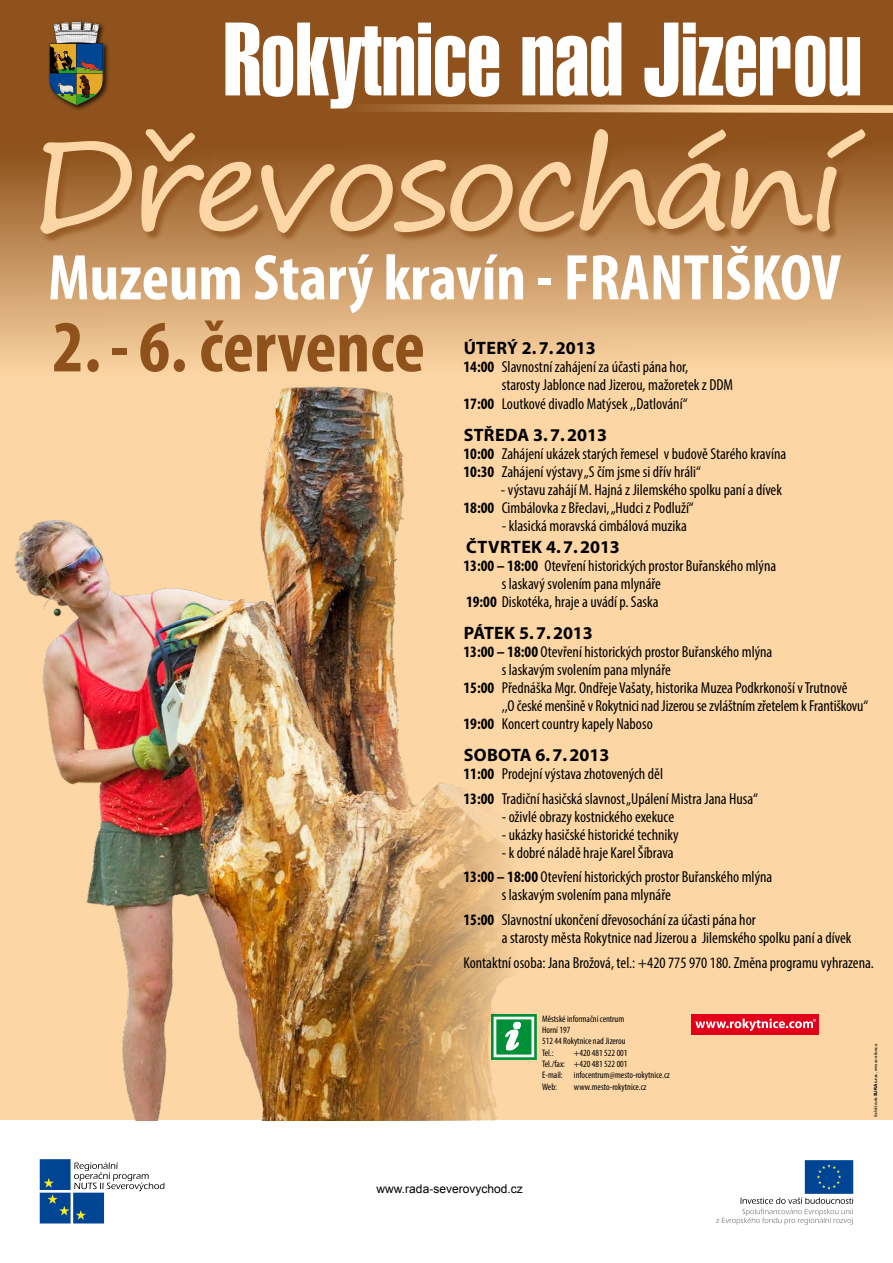
<style>
.page{position:relative;width:893px;height:1263px;background:#fff}
.page>*{position:absolute;margin:0;border:0;box-sizing:border-box;transform-origin:0 0}
.t1{font:122.62px "Segoe Print";letter-spacing:-.05em;color:#fcd6a4;scale:1.1 1}
.t2{font:101.18px "Swiss 911 BTCE Extra Compressed";color:#fff}
.t3{font:700 condensed 73.88px "Myriad Pro";color:#8f521d}
.t4{font:700 condensed 65.18px "Myriad Pro";color:#fff}
.t5{font:700 18px "Myriad Pro";color:#000}
.t6{font:700 18px "Myriad Pro";letter-spacing:.02em;color:#000}
.t7{font:condensed 15.9px/24.4px "Myriad Pro";color:#000}
.t8{font:12px "Arial";color:#000}
.t9{font:condensed 9.45px/11.3px "Myriad Pro";color:#000}
.t10{font:condensed 4.5px "Humanist 521 BTCE";color:#000}
.s1{font-weight:700}
.s2{font-weight:700;font-stretch:normal}
</style>
<div class="page">
<div style="left:527px;top:400px;width:366px;height:720px;background:#fcd6a4"></div>
<svg style="left:40px;top:1159px;width:124px;height:64px"></svg>
<svg style="left:716px;top:1160px;width:137px;height:65px"></svg>
<svg style="left:0;top:0;width:893px;height:400px;background:#b5814d"></svg>
<div style="left:47px;top:20px;width:63px;height:92px;background:#000;opacity:.79"></div>
<img style="left:49px;top:22px;width:54px;height:84px">
<svg style="left:155px;top:103px;width:738px;height:11px;background:#b47e4a"></svg>
<div style="left:41px;top:130px;width:834px;height:114px;background:#8f521d;opacity:.75"></div>
<img style="left:0;top:340px;width:527px;height:781px">
<svg style="left:493px;top:1016px;width:41px;height:41px"></svg>
<div style="left:491px;top:1014px;width:45px;height:45px;border:1px solid #009037"></div>
<svg style="left:494px;top:1017px;width:40px;height:40px"></svg>
<div style="left:691px;top:1014px;width:127px;height:21px;background:#e2001a"></div>
<svg style="left:695px;top:1018px;width:121px;height:13px"></svg>
<h2 class="t2" style="left:223px;top:1px;width:640px">Rokytnice nad Jizerou</h2>
<h1 class="t1" style="left:30px;top:75px;width:744px">Dřevosochání</h1>
<h3 class="t4" style="left:48px;top:237px;width:794px">Muzeum Starý kravín - FRANTIŠKOV</h3>
<h3 class="t3" style="left:52px;top:301px;width:374px">2.- 6. července</h3>
<p class="t5" style="left:464px;top:336px;width:133px">ÚTERÝ 2.7.2013</p>
<p class="t7" style="left:463px;top:354px;width:226px"><span class="s1">14:00</span> Slavnostní zahájení za účasti pána hor,</p>
<p class="t7" style="left:502px;top:372px;width:233px">starosty Jablonce nad Jizerou, mažoretek z DDM</p>
<p class="t7" style="left:463px;top:391px;width:226px"><span class="s1">17:00</span> Loutkové divadlo Matýsek ,,Datlování“</p>
<p class="t5" style="left:464px;top:423px;width:145px">STŘEDA 3.7.2013</p>
<p class="t7" style="left:463px;top:445px;width:324px;line-height:18px"><span class="s1">10:00</span> Zahájení ukázek starých řemesel v budově Starého kravína<br><span class="s1">10:30</span> Zahájení výstavy „S čím jsme si dřív hráli“</p>
<p class="t7" style="left:463px;top:481px;width:320px;line-height:18px;text-indent:37px">- výstavu zahájí M. Hajná z Jilemského spolku paní a dívek<br><span class="s1">18:00</span> Cimbálovka z Břeclavi, „Hudci z Podluží“</p>
<p class="t7" style="left:502px;top:514px;width:187px">- klasická moravská cimbálová muzika</p>
<p class="t6" style="left:466px;top:535px;width:155px">ČTVRTEK 4.7.2013</p>
<p class="t7" style="left:463px;top:553px;width:314px"><span class="s1">13:00 – 18:00</span> Otevření historických prostor Buřanského mlýna</p>
<p class="t7" style="left:502px;top:571px;width:161px">s laskavý svolením pana mlynáře</p>
<p class="t7" style="left:466px;top:589px;width:194px"><span class="s1">19:00</span> Diskotéka, hraje a uvádí p. Saska</p>
<p class="t5" style="left:464px;top:621px;width:131px">PÁTEK 5.7.2013</p>
<p class="t7" style="left:463px;top:639px;width:310px"><span class="s1">13:00 – 18:00</span> Otevření historických prostor Buřanského mlýna</p>
<p class="t7" style="left:502px;top:657px;width:171px">s laskavým svolením pana mlynáře</p>
<p class="t7" style="left:463px;top:675px;width:385px"><span class="s1">15:00</span> Přednáška Mgr. Ondřeje Vašaty, historika Muzea Podkrkonoší v Trutnově</p>
<p class="t7" style="left:502px;top:693px;width:368px">,,O české menšině v Rokytnici nad Jizerou se zvláštním zřetelem k Františkovu“</p>
<p class="t7" style="left:463px;top:711px;width:191px"><span class="s1">19:00</span> Koncert country kapely Naboso</p>
<p class="t5" style="left:464px;top:743px;width:147px">SOBOTA 6.7.2013</p>
<p class="t7" style="left:463px;top:762px;width:296px"><span class="s1">11:00</span> Prodejní výstava zhotovených děl<br><span class="s1">13:00</span> Tradiční hasičská slavnost „Upálení Mistra Jana Husa“</p>
<p class="t7" style="left:502px;top:804px;width:174px">- oživlé obrazy kostnického exekuce</p>
<p class="t7" style="left:502px;top:822px;width:178px">- ukázky hasičské historické techniky</p>
<p class="t7" style="left:463px;top:840px;width:310px;text-indent:38px">- k dobré náladě hraje Karel Šíbrava<br><span class="s1">13:00 – 18:00</span> Otevření historických prostor Buřanského mlýna</p>
<p class="t7" style="left:463px;top:882px;width:294px;text-indent:38px">s laskavým svolením pana mlynáře<br><span class="s1">15:00</span> Slavnostní ukončení dřevosochání za účasti pána hor</p>
<p class="t7" style="left:463px;top:924px;width:412px;line-height:25.4px;text-indent:38px">a starosty města Rokytnice nad Jizerou a Jilemského spolku paní a dívek<br>Kontaktní osoba: Jana Brožová, tel.: +420 775 970 180. Změna programu vyhrazena.</p>
<p class="t9" style="left:542px;top:1013px;width:85px">Městské informační centrum<br>Horní 197<br>512 44 Rokytnice nad Jizerou<br>Tel.:</p>
<p class="t9" style="left:542px;top:1047px;width:129px;text-indent:32px">+420 481 522 001<br>Tel./fax: +420 481 522 001<br>E-mail: infocentrum@mesto-rokytnice.cz<br>Web:</p>
<p class="t9" style="left:574px;top:1080px;width:74px">www.mesto-rokytnice.cz</p>
<p class="t10" style="left:873px;top:1117px;width:74px;rotate:-90deg">Grafické studio <span class="s2">SURA s.r.o</span>. , www.sura-reklama.cz</p>
<p class="t8" style="left:377px;top:1181px;width:148px">www.rada-severovychod.cz</p>
</div>
